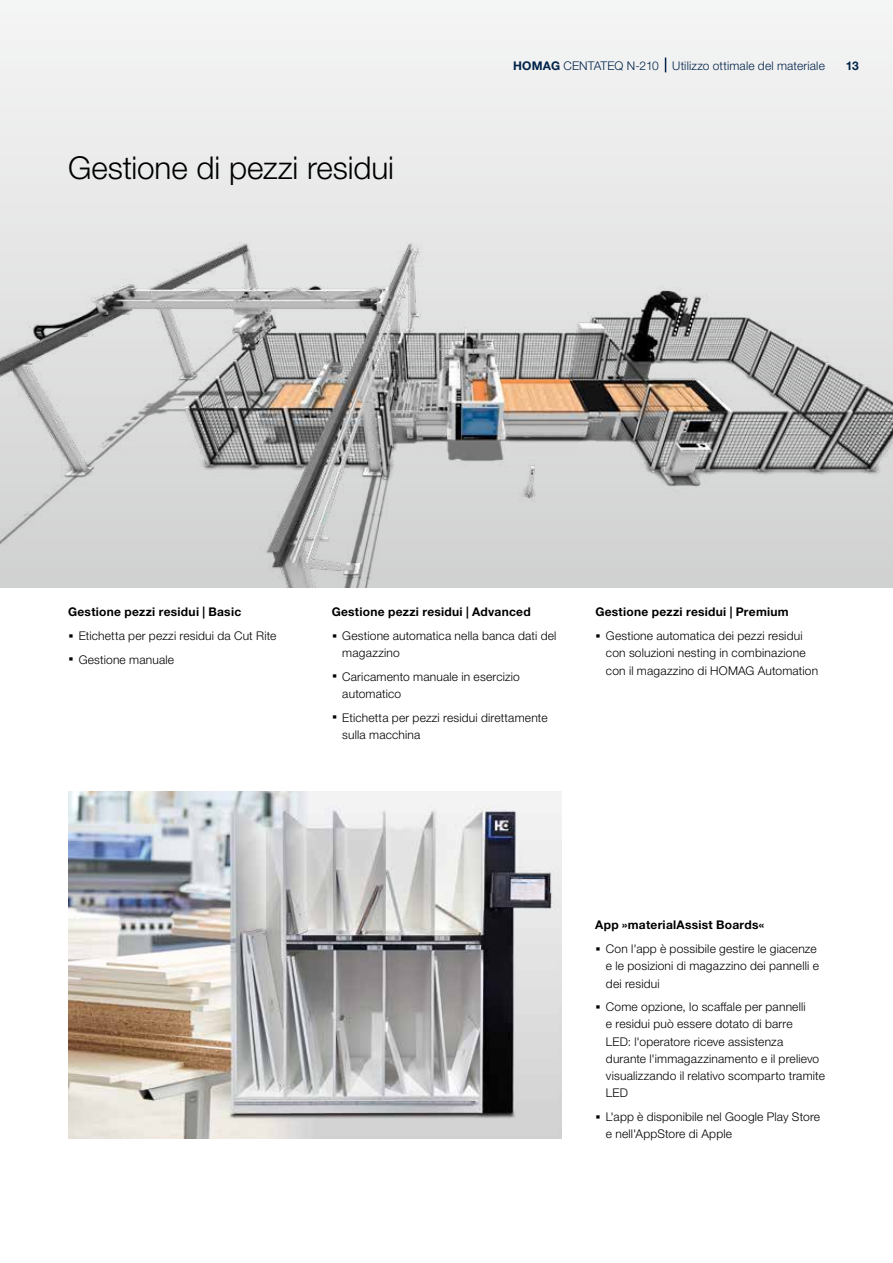
<style>
.page{position:relative;width:893px;height:1263px;background:#fff}
.page>*{position:absolute;margin:0;border:0;box-sizing:border-box;transform-origin:0 0}
.t1{font:300 31.5px "Helvetica Neue LTW1 G";letter-spacing:-.005em;color:#000}
.t2{font:300 12px/17.2px "Helvetica Neue LTW1 G";letter-spacing:.015em;color:#000}
.t3{font:300 12px "Helvetica Neue LTW1 G";letter-spacing:.01em;color:#00234a}
.t4{font:700 12px "Helvetica Neue LTW1 G";color:#00234a}
.s1{font-weight:700}
.s2{font-weight:700;font-size:21px}
</style>
<div class="page">
<div style="left:0;top:0;width:893px;height:587px;background:#edeeee"></div>
<img style="left:0;top:242px;width:893px;height:345px">
<img style="left:68px;top:791px;width:493px;height:347px">
<svg style="left:665px;top:58px;width:1px;height:14px"></svg>
<h1 class="t1" style="left:68px;top:149px;width:328px">Gestione di pezzi residui</h1>
<p class="t3" style="left:513px;top:58px;width:313px"><span class="s1">HOMAG</span> CENTATEQ N-210 Utilizzo ottimale del materiale</p>
<p class="t4" style="left:846px;top:58px;width:15px">13</p>
<p class="t2" style="left:68px;top:600px;width:210px;line-height:23.7px"><span class="s1">Gestione pezzi residui | Basic<br></span><span class="s2">·</span> Etichetta per pezzi residui da Cut Rite <span class="s2">·</span> Gestione manuale</p>
<p class="t2" style="left:332px;top:600px;width:226px;line-height:23.7px"><span class="s1">Gestione pezzi residui | Advanced<br></span><span class="s2">·</span> Gestione automatica nella banca dati del</p>
<p class="t2" style="left:332px;top:641px;width:190px;line-height:23.7px;text-indent:11px">magazzino<br><span class="s2">·</span> Caricamento manuale in esercizio</p>
<p class="t2" style="left:332px;top:682px;width:217px;line-height:23.7px;text-indent:11px">automatico<br><span class="s2">·</span> Etichetta per pezzi residui direttamente</p>
<p class="t2" style="left:342px;top:726px;width:80px">sulla macchina</p>
<p class="t2" style="left:595px;top:600px;width:209px;line-height:23.7px"><span class="s1">Gestione pezzi residui | Premium<br></span><span class="s2">·</span> Gestione automatica dei pezzi residui</p>
<p class="t2" style="left:606px;top:644px;width:214px">con soluzioni nesting in combinazione con il magazzino di HOMAG Automation</p>
<p class="t2" style="left:595px;top:913px;width:223px;line-height:23.7px"><span class="s1">App »materialAssist Boards«<br></span><span class="s2">·</span> Con l'app è possibile gestire le giacenze</p>
<p class="t2" style="left:606px;top:957px;width:214px">e le posizioni di magazzino dei pannelli e dei residui</p>
<p class="t2" style="left:606px;top:998px;width:220px;text-indent:-11px"><span class="s2">·</span> Come opzione, lo scaffale per pannelli<br>e residui può essere dotato di barre<br>LED: l'operatore riceve assistenza durante l'immagazzinamento e il prelievo visualizzando il relativo scomparto tramite LED</p>
<p class="t2" style="left:606px;top:1108px;width:216px;text-indent:-11px"><span class="s2">·</span> L'app è disponibile nel Google Play Store e nell'AppStore di Apple</p>
</div>
